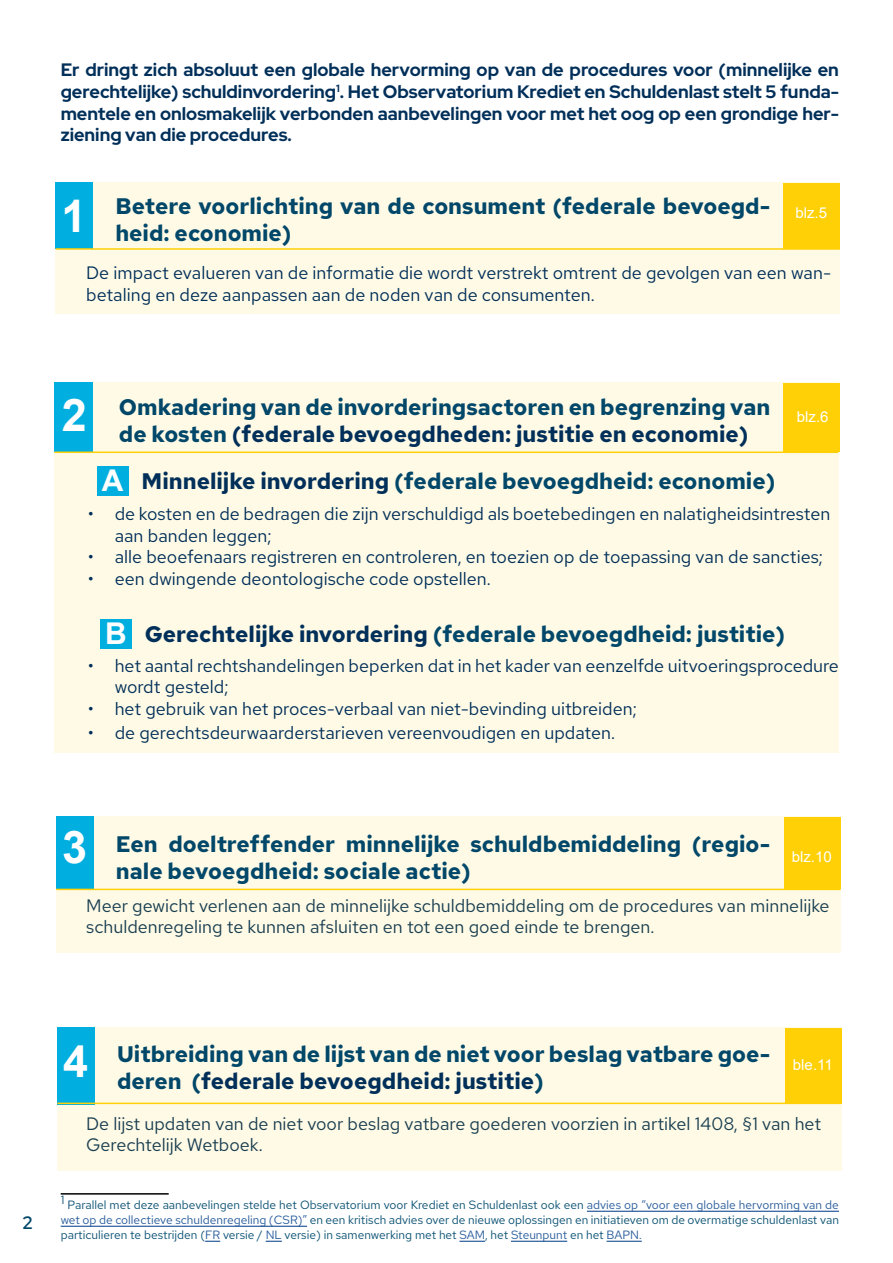
<style>
.page{position:relative;width:893px;height:1263px;background:#fff}
.page>*{position:absolute;margin:0;border:0;box-sizing:border-box;transform-origin:0 0}
.t1{font:700 45px "Arial";color:#fff}
.t2{font:700 30px "Arial";color:#fff}
.t3{font:700 22.5px/27px "Red Hat Text";color:#014769}
.t4{font:18px/21.6px "Red Hat Text";color:#002f59}
.t5{font:700 18px/21.6px "Red Hat Display";color:#002f59;text-align:justify}
.t6{font:500 18px "Red Hat Text";color:#014769}
.t7{font:15px "Arial";color:#fff}
.t8{font:12px/15px "Red Hat Text";color:#0a5173;text-align:justify}
.s1{color:#002f59}
.s2{color:#275b9b}
</style>
<div class="page">
<div style="left:54px;top:382px;width:785px;height:371px;background:#fffae6"></div>
<div style="left:56px;top:182px;width:784px;height:132px;background:#fffae6"></div>
<hr style="left:61px;top:1193px;width:108px;height:1px;background:#000">
<hr style="left:587px;top:1211px;width:252px;height:1px;background:#275b9b">
<hr style="left:61px;top:1226px;width:246px;height:1px;background:#275b9b">
<svg style="left:205px;top:1241px;width:15px;height:1px"></svg>
<svg style="left:266px;top:1241px;width:16px;height:1px"></svg>
<svg style="left:459px;top:1241px;width:26px;height:1px"></svg>
<hr style="left:511px;top:1241px;width:56px;height:1px;background:#275b9b">
<hr style="left:607px;top:1241px;width:35px;height:1px;background:#275b9b">
<div style="left:55px;top:182px;width:38px;height:66px;background:#00aedf"></div>
<div style="left:54px;top:382px;width:39px;height:69px;background:#00aedf"></div>
<div style="left:98px;top:466px;width:31px;height:29px;background:#00aedf"></div>
<div style="left:101px;top:619px;width:31px;height:29px;background:#00aedf"></div>
<div style="left:784px;top:183px;width:56px;height:65px;background:#ffd006"></div>
<div style="left:783px;top:383px;width:56px;height:69px;background:#ffd006"></div>
<hr style="left:56px;top:248px;width:784px;height:2px;background:#ffd006">
<hr style="left:54px;top:451px;width:784px;height:2px;background:#ffd006">
<div style="left:56px;top:816px;width:784px;height:136px;background:#fffae6"></div>
<div style="left:57px;top:1027px;width:784px;height:144px;background:#fffae6"></div>
<div style="left:56px;top:816px;width:37px;height:73px;background:#00aedf"></div>
<div style="left:57px;top:1027px;width:37px;height:77px;background:#00aedf"></div>
<div style="left:784px;top:817px;width:56px;height:72px;background:#ffd006"></div>
<div style="left:785px;top:1028px;width:56px;height:75px;background:#ffd006"></div>
<hr style="left:56px;top:889px;width:784px;height:1px;background:#ffd006">
<hr style="left:57px;top:1102px;width:784px;height:2px;background:#ffd006">
<p class="t5" style="left:61px;top:59px;width:780px">Er dringt zich absoluut een globale hervorming op van de procedures voor (minnelijke en gerechtelijke) schuldinvordering<sup>1</sup>. Het Observatorium Krediet en Schuldenlast stelt 5 funda&shy;mentele en onlosmakelijk verbonden aanbevelingen voor met het oog op een grondige her&shy;ziening van die procedures.</p>
<h1 class="t1" style="left:62px;top:184px;width:27px">1</h1>
<p class="t3" style="left:115px;top:192px;width:656px">Betere voorlichting van de consument (federale bevoegd&shy;heid: economie)</p>
<p class="t7" style="left:795px;top:203px;width:33px">blz.5</p>
<p class="t4" style="left:86px;top:262px;width:746px">De impact evalueren van de informatie die wordt verstrekt omtrent de gevolgen van een wan&shy;betaling en deze aanpassen aan de noden van de consumenten.</p>
<h1 class="t1" style="left:62px;top:383px;width:27px">2</h1>
<p class="t3" style="left:119px;top:393px;width:653px">Omkadering van de invorderingsactoren en begrenzing van de kosten <span class="s1">(federale bevoegdheden: justitie en economie)</span></p>
<h2 class="t2" style="left:102px;top:459px;width:23px">A</h2>
<p class="t3" style="left:142px;top:467px;width:635px"><span class="s1">Minnelijke invordering</span> (federale bevoegdheid: economie)</p>
<p class="t7" style="left:797px;top:406px;width:33px">blz.6</p>
<p class="t4" style="left:115px;top:503px;width:717px;text-indent:-27px">• de kosten en de bedragen die zijn verschuldigd als boetebedingen en nalatigheidsintresten aan banden leggen;</p>
<p class="t4" style="left:88px;top:546px;width:737px">• alle beoefenaars registreren en controleren, en toezien op de toepassing van de sancties;</p>
<p class="t4" style="left:88px;top:568px;width:405px">• een dwingende deontologische code opstellen.</p>
<h2 class="t2" style="left:105px;top:612px;width:23px">B</h2>
<p class="t3" style="left:145px;top:620px;width:642px"><span class="s1">Gerechtelijke invordering</span> (federale bevoegdheid: justitie)</p>
<p class="t4" style="left:115px;top:654px;width:726px;text-indent:-27px">• het aantal rechtshandelingen beperken dat in het kader van eenzelfde uitvoeringsprocedure wordt gesteld;</p>
<p class="t4" style="left:88px;top:697px;width:550px">• het gebruik van het proces-verbaal van niet-bevinding uitbreiden;</p>
<p class="t4" style="left:88px;top:721px;width:529px">• de gerechtsdeurwaarderstarieven vereenvoudigen en updaten.</p>
<h1 class="t1" style="left:62px;top:816px;width:27px">3</h1>
<p class="t3" style="left:116px;top:830px;width:656px">Een doeltreffender minnelijke schuldbemiddeling (regio&shy;nale bevoegdheid: sociale actie)</p>
<p class="t7" style="left:792px;top:846px;width:42px">blz.10</p>
<p class="t4" style="left:86px;top:894px;width:745px">Meer gewicht verlenen aan de minnelijke schuldbemiddeling om de procedures van minnelijke schuldenregeling te kunnen afsluiten en tot een goed einde te brengen.</p>
<p class="t6" style="left:22px;top:1210px;width:12px">2</p>
<h1 class="t1" style="left:63px;top:1030px;width:27px">4</h1>
<p class="t3" style="left:117px;top:1040px;width:655px">Uitbreiding van de lijst van de niet voor beslag vatbare goe&shy;deren (<span class="s1">federale bevoegdheid: justitie</span>)</p>
<p class="t7" style="left:793px;top:1055px;width:41px">ble.11</p>
<p class="t4" style="left:86px;top:1112px;width:736px">De lijst updaten van de niet voor beslag vatbare goederen voorzien in artikel 1408, §1 van het<br>Gerechtelijk Wetboek.</p>
<p class="t8" style="left:61px;top:1197px;width:780px">1 Parallel met deze aanbevelingen stelde het Observatorium voor Krediet en Schuldenlast ook een <span class="s2">advies op “voor een globale hervorming van de wet op de collectieve schuldenregeling (CSR)”</span> en een kritisch advies over de nieuwe oplossingen en initiatieven om de overmatige schuldenlast van particulieren te bestrijden (<span class="s2">FR</span> versie / <span class="s2">NL</span> versie) in samenwerking met het <span class="s2">SAM</span>, het <span class="s2">Steunpunt</span> en het <span class="s2">BAPN.</span></p>
</div>
